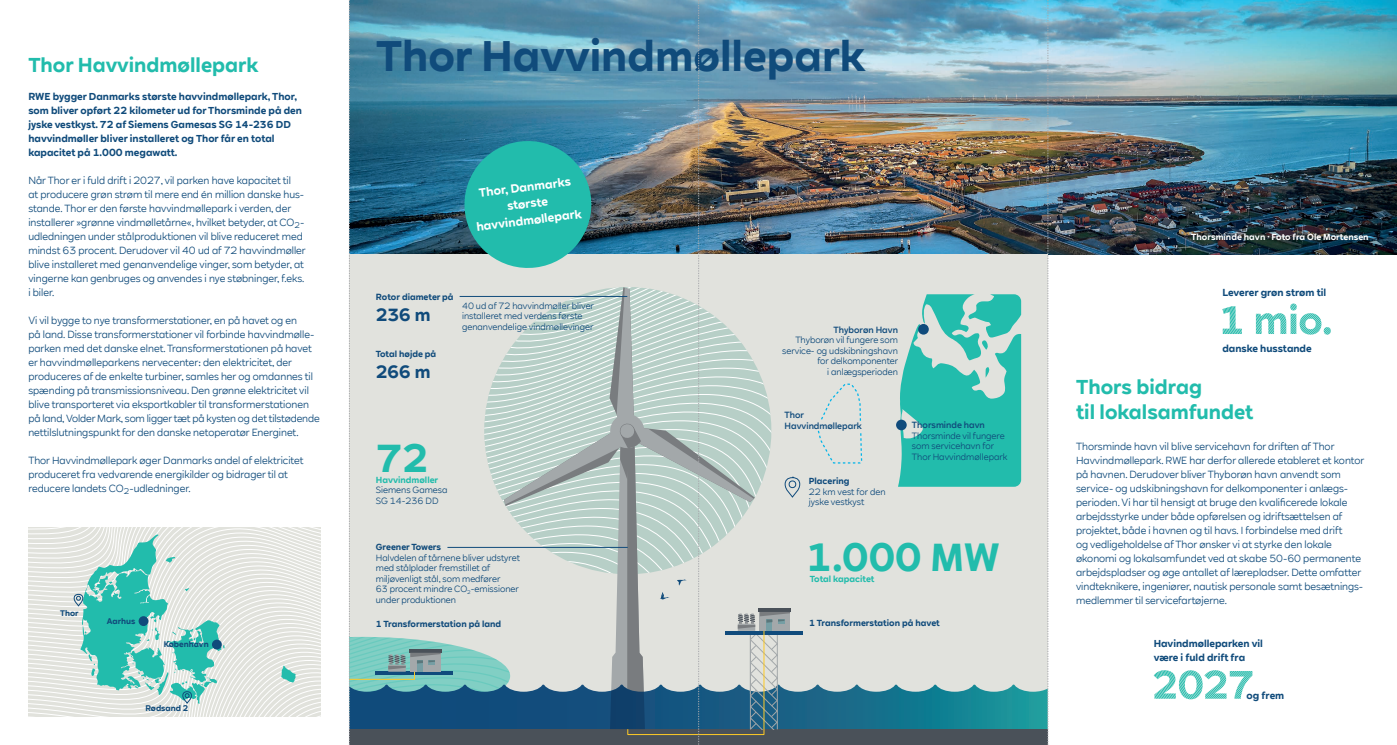
<style>
.page{position:relative;width:1397px;height:745px;background:#fff}
.page>*{position:absolute;margin:0;border:0;box-sizing:border-box;transform-origin:0 0}
.t1{font:700 42.5px "RWE Sans";color:#104b7b}
.t2{font:700 38.75px "RWE Sans";color:#22bcac}
.t3{font:700 20px/24.4px "RWE Sans";color:#22bcac}
.t4{font:700 17.5px "RWE Sans";letter-spacing:-.025em;color:#104b7b}
.t5{font:700 11.88px/16.6px "RWE Sans";color:#fff;text-align:center}
.t6{font:10px/14px "RWE Sans";color:#104b7b}
.t7{font:700 10px/14px "RWE Sans";color:#104b7b}
.t8{font:8.75px/10.5px "RWE Sans";color:#104b7b}
.t9{font:700 8.75px "RWE Sans";color:#104b7b}
.t10{font:500 8.75px/10.5px "RWE Sans";color:#104b7c}
.t11{font:700 8.75px "RWE Sans";color:#fff}
.t12{font:700 8.75px "RWE Sans";color:#22bcac}
.t13{font:8.75px/10.5px "RWE Sans";color:#104b7c}
.t14{font:700 8.75px "RWE Sans";color:#104b7c}
.t15{font:700 8.12px "RWE Sans";color:#104b7b}
</style>
<div class="page">
<svg style="left:28px;top:703px;width:293px;height:13px"></svg>
<svg style="left:28px;top:527px;width:293px;height:176px"></svg>
<img style="left:1048px;top:0;width:348px;height:254px">
<svg style="left:139px;top:615px;width:9px;height:10px"></svg>
<div style="left:212px;top:639px;width:10px;height:10px;background:#104b7b;border-radius:50%"></div>
<svg style="left:1222px;top:303px;width:108px;height:31px"></svg>
<svg style="left:1153px;top:670px;width:99px;height:28px"></svg>
<img style="left:349px;top:0;width:699px;height:744px">
<h3 class="t3" style="left:28px;top:53px;width:232px">Thor Havvindmøllepark</h3>
<p class="t7" style="left:28px;top:89px;width:275px">RWE bygger Danmarks største havvindmøllepark, Thor, som bliver opført 22 kilometer ud for Thorsminde på den jyske vestkyst. 72 af Siemens Gamesas SG 14-236 DD havvindmøller bliver installeret og Thor får en total kapacitet på 1.000 megawatt.</p>
<p class="t6" style="left:28px;top:173px;width:279px">Når Thor er i fuld drift i 2027, vil parken have kapacitet til<br>at producere grøn strøm til mere end én million danske hus&shy;stande. Thor er den første havvindmøllepark i verden, der installerer »grønne vindmølletårne«, hvilket betyder, at CO<sub>2</sub>- udledningen under stålproduktionen vil blive reduceret med mindst 63 procent. Derudover vil 40 ud af 72 havvindmøller blive installeret med genanvendelige vinger, som betyder, at vingerne kan genbruges og anvendes i nye støbninger, f.eks. i biler.</p>
<p class="t6" style="left:28px;top:313px;width:293px">Vi vil bygge to nye transformerstationer, en på havet og en<br>på land. Disse transformerstationer vil forbinde havvindmølle&shy;parken med det danske elnet. Transformerstationen på havet er havvindmølleparkens nervecenter: den elektricitet, der produceres af de enkelte turbiner, samles her og omdannes til spænding på transmissionsniveau. Den grønne elektricitet vil blive transporteret via eksportkabler til transformerstationen på land, Volder Mark, som ligger tæt på kysten og det tilstødende nettilslutningspunkt for den danske netoperatør Energinet.</p>
<p class="t6" style="left:28px;top:453px;width:276px">Thor Havvindmøllepark øger Danmarks andel af elektricitet produceret fra vedvarende energikilder og bidrager til at reducere landets CO<sub>2</sub>-udledninger.</p>
<p class="t15" style="left:60px;top:607px;width:20px">Thor</p>
<p class="t15" style="left:107px;top:615px;width:30px">Aarhus</p>
<p class="t15" style="left:164px;top:639px;width:46px">København</p>
<p class="t15" style="left:145px;top:702px;width:44px">Rødsand 2</p>
<h1 class="t1" style="left:376px;top:29px;width:490px">Thor Havvindmøllepark</h1>
<p class="t5" style="left:471px;top:185px;width:107px;rotate:-7deg">Thor, Danmarks største havvindmøllepark</p>
<p class="t9" style="left:376px;top:291px;width:79px">Rotor diameter på</p>
<h3 class="t4" style="left:376px;top:303px;width:56px">236 m</h3>
<p class="t9" style="left:376px;top:348px;width:62px">Total højde på</p>
<h3 class="t4" style="left:376px;top:360px;width:56px">266 m</h3>
<p class="t8" style="left:462px;top:300px;width:133px">40 ud af 72 havvindmøller bliver installeret med verdens første genanvendelige vindmøllevinger</p>
<h2 class="t2" style="left:376px;top:434px;width:54px">72</h2>
<p class="t12" style="left:376px;top:474px;width:64px">Havvindmøller</p>
<p class="t8" style="left:376px;top:485px;width:73px">Siemens Gamesa<br>SG 14-236 DD</p>
<p class="t9" style="left:376px;top:541px;width:67px">Greener Towers</p>
<p class="t8" style="left:376px;top:552px;width:145px">Halvdelen af tårnene bliver udstyret med stålplader fremstillet af miljøvenligt stål, som medfører<br>63 procent mindre CO<sub>2</sub>-emissioner under produktionen</p>
<p class="t10" style="left:833px;top:324px;width:66px">Thyborøn Havn</p>
<p class="t8" style="left:782px;top:335px;width:117px;text-align:right">Thyborøn vil fungere som service- og udskibningshavn for delkomponenter<br>i anlægsperioden</p>
<p class="t10" style="left:784px;top:409px;width:79px">Thor<br>Havvindmøllepark</p>
<p class="t14" style="left:808px;top:475px;width:42px">Placering</p>
<p class="t13" style="left:808px;top:486px;width:78px">22 km vest for den jyske vestkyst</p>
<p class="t10" style="left:911px;top:420px;width:74px">Thorsminde havn</p>
<p class="t8" style="left:911px;top:430px;width:97px">Thorsminde vil fungere som servicehavn for<br>Thor Havvindmøllepark</p>
<h2 class="t2" style="left:805px;top:532px;width:195px">1.000 MW</h2>
<p class="t12" style="left:809px;top:572px;width:66px">Total kapacitet</p>
<p class="t9" style="left:376px;top:618px;width:127px">1 Transformerstation på land</p>
<p class="t9" style="left:809px;top:617px;width:132px">1 Transformerstation på havet</p>
<p class="t11" style="left:1190px;top:231px;width:179px">Thorsminde havn · Foto fra Ole Mortensen</p>
<p class="t7" style="left:1222px;top:285px;width:105px">Leverer grøn strøm til</p>
<p class="t7" style="left:1222px;top:341px;width:91px">danske husstande</p>
<h3 class="t3" style="left:1075px;top:375px;width:179px">Thors bidrag<br>til lokalsamfundet</h3>
<p class="t6" style="left:1075px;top:439px;width:290px">Thorsminde havn vil blive servicehavn for driften af Thor Havvindmøllepark. RWE har derfor allerede etableret et kontor på havnen. Derudover bliver Thyborøn havn anvendt som service- og udskibningshavn for delkomponenter i anlægs&shy;perioden. Vi har til hensigt at bruge den kvalificerede lokale arbejdsstyrke under både opførelsen og idriftsættelsen af projektet, både i havnen og til havs. I forbindelse med drift<br>og vedligeholdelse af Thor ønsker vi at styrke den lokale økonomi og lokalsamfundet ved at skabe 50-60 permanente arbejdspladser og øge antallet af lærepladser. Dette omfatter vindteknikere, ingeniører, nautisk personale samt besætnings&shy;medlemmer til servicefartøjerne.</p>
<p class="t7" style="left:1153px;top:635px;width:111px">Havindmølleparken vil være i fuld drift fra</p>
<p class="t7" style="left:1246px;top:687px;width:39px">og frem</p>
</div>
